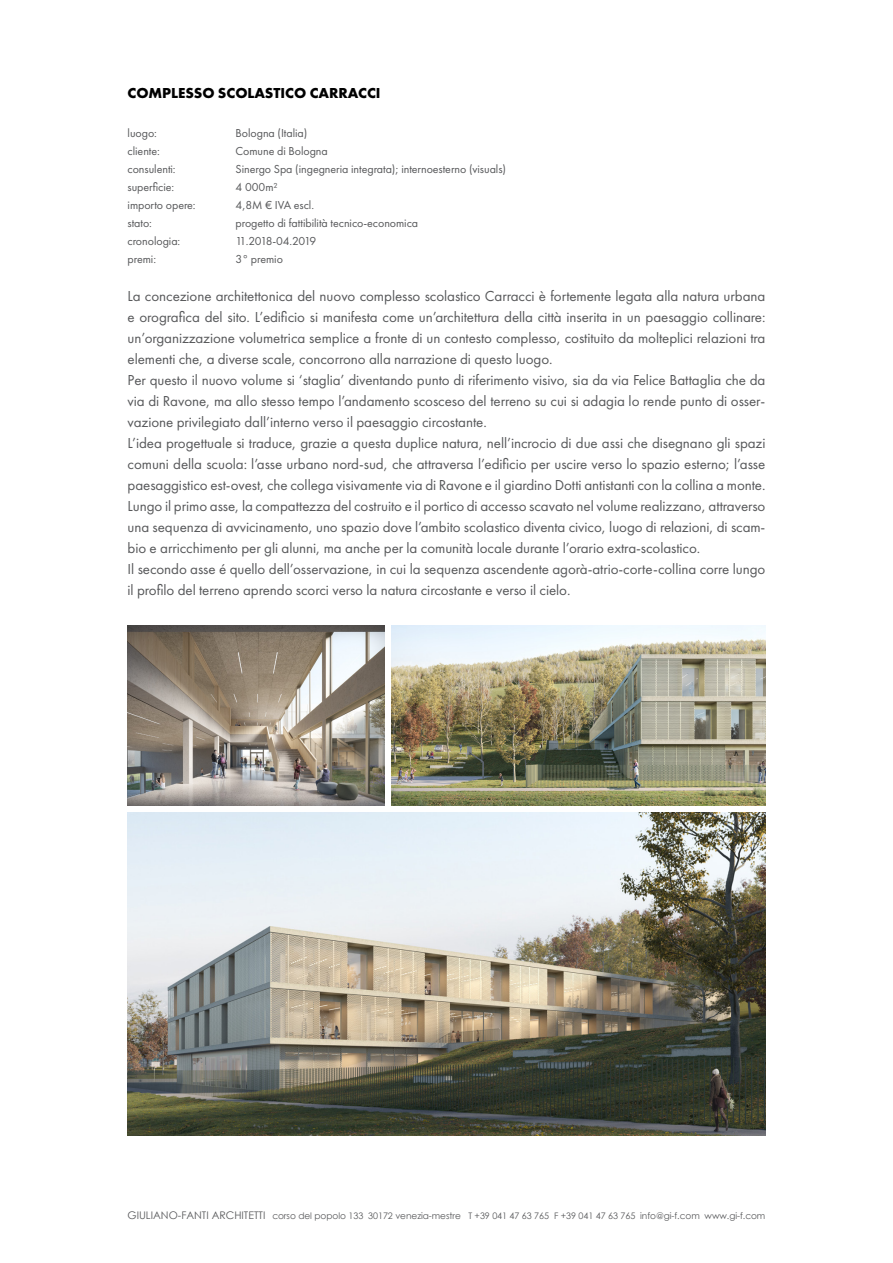
<style>
.page{position:relative;width:893px;height:1263px;background:#fff}
.page>*{position:absolute;margin:0;border:0;box-sizing:border-box;transform-origin:0 0}
.t1{font:15px/21px "Futura PT";letter-spacing:-.005em;color:#57585a;text-align:justify}
.t2{font:700 15px "Futura PT";color:#000}
.t3{font:12px "Futura PT";letter-spacing:-.005em;color:#57585a}
.t4{font:12px "Futura PT";letter-spacing:-.105em;color:#57585a}
.t5{font:9px "Century Gothic";letter-spacing:-.005em;color:#57585a}
.s1{font-size:10.5px}
</style>
<div class="page">
<img style="left:128px;top:812px;width:637px;height:323px">
<img style="left:128px;top:625px;width:257px;height:181px">
<img style="left:391px;top:625px;width:374px;height:181px">
<p class="t2" style="left:128px;top:83px;width:254px">COMPLESSO SCOLASTICO CARRACCI</p>
<p class="t3" style="left:128px;top:126px;width:31px">luogo:</p>
<p class="t3" style="left:236px;top:126px;width:73px">Bologna (Italia)</p>
<p class="t3" style="left:128px;top:144px;width:34px">cliente:</p>
<p class="t3" style="left:236px;top:144px;width:94px">Comune di Bologna</p>
<p class="t3" style="left:128px;top:162px;width:50px">consulenti:</p>
<p class="t3" style="left:236px;top:162px;width:272px">Sinergo Spa (ingegneria integrata); internoesterno (visuals)</p>
<p class="t3" style="left:128px;top:180px;width:48px">superficie:</p>
<p class="t3" style="left:236px;top:180px;width:44px">4 000m²</p>
<p class="t3" style="left:128px;top:198px;width:70px">importo opere:</p>
<p class="t3" style="left:236px;top:198px;width:80px">4,8M € IVA escl.</p>
<p class="t3" style="left:128px;top:216px;width:26px">stato:</p>
<p class="t3" style="left:236px;top:216px;width:184px">progetto di fattibilità tecnico-economica</p>
<p class="t3" style="left:128px;top:234px;width:54px">cronologia:</p>
<p class="t4" style="left:236px;top:234px;width:82px">11.2018-04.2019</p>
<p class="t3" style="left:128px;top:252px;width:30px">premi:</p>
<p class="t3" style="left:236px;top:252px;width:49px">3° premio</p>
<p class="t1" style="left:128px;top:285px;width:639px">La concezione architettonica del nuovo complesso scolastico Carracci è fortemente legata alla natura urbana e orografica del sito. L’edificio si manifesta come un’architettura della città inserita in un paesaggio collinare: un’organizzazione volumetrica semplice a fronte di un contesto complesso, costituito da molteplici relazioni tra elementi che, a diverse scale, concorrono alla narrazione di questo luogo.</p>
<p class="t1" style="left:128px;top:369px;width:639px">Per questo il nuovo volume si ‘staglia’ diventando punto di riferimento visivo, sia da via Felice Battaglia che da via di Ravone, ma allo stesso tempo l’andamento scosceso del terreno su cui si adagia lo rende punto di osser&shy;vazione privilegiato dall’interno verso il paesaggio circostante.</p>
<p class="t1" style="left:128px;top:432px;width:639px">L’idea progettuale si traduce, grazie a questa duplice natura, nell’incrocio di due assi che disegnano gli spazi comuni della scuola: l’asse urbano nord-sud, che attraversa l’edificio per uscire verso lo spazio esterno; l’asse paesaggistico est-ovest, che collega visivamente via di Ravone e il giardino Dotti antistanti con la collina a monte.</p>
<p class="t1" style="left:128px;top:495px;width:639px">Lungo il primo asse, la compattezza del costruito e il portico di accesso scavato nel volume realizzano, attraverso una sequenza di avvicinamento, uno spazio dove l’ambito scolastico diventa civico, luogo di relazioni, di scam&shy;bio e arricchimento per gli alunni, ma anche per la comunità locale durante l’orario extra-scolastico.</p>
<p class="t1" style="left:128px;top:558px;width:639px">Il secondo asse é quello dell’osservazione, in cui la sequenza ascendente agorà-atrio-corte-collina corre lungo il profilo del terreno aprendo scorci verso la natura circostante e verso il cielo.</p>
<p class="t5" style="left:128px;top:1209px;width:639px"><span class="s1">GIULIANO-FANTI ARCHITETTI</span> corso del popolo 133 30172 venezia-mestre T +39 041 47 63 765 F +39 041 47 63 765 info@gi-f.com www.gi-f.com</p>
</div>
